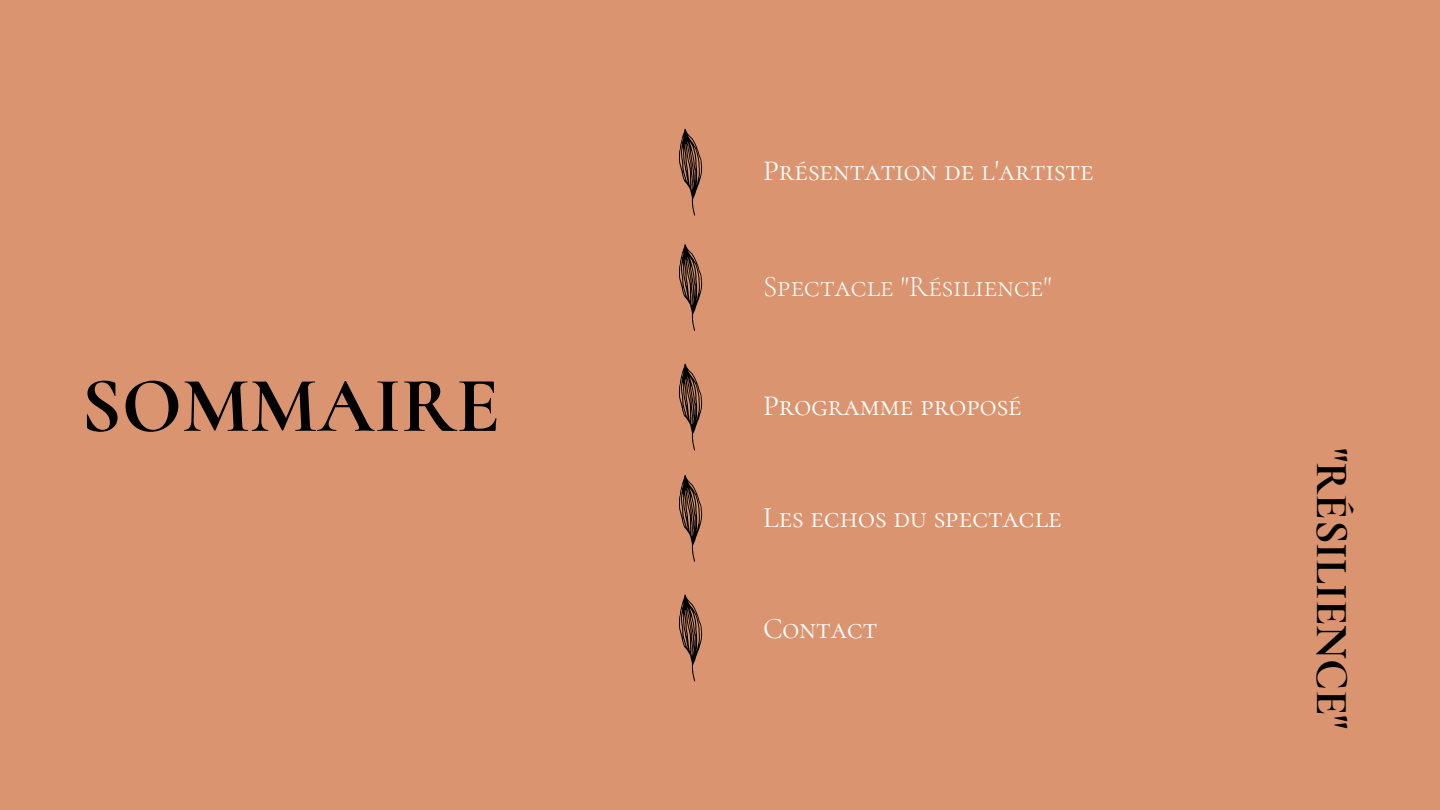
<style>
.page{position:relative;width:1440px;height:810px;background:#da9570}
.page>*{position:absolute;margin:0;border:0;box-sizing:border-box;transform-origin:0 0}
.t1{font:700 79px "Cormorant SC";color:#000}
.t2{font:700 46px "Cormorant SC";color:#000}
.t3{font:29.3px "Cormorant SC";color:#fff}
.t4{font:300 29.3px "Cormorant SC";color:#fff}
</style>
<div class="page">
<svg style="left:679px;top:129px;width:23px;height:87px"></svg>
<svg style="left:679px;top:244px;width:23px;height:87px"></svg>
<svg style="left:679px;top:364px;width:23px;height:87px"></svg>
<svg style="left:679px;top:475px;width:23px;height:87px"></svg>
<svg style="left:679px;top:594px;width:23px;height:87px"></svg>
<h1 class="t1" style="left:81px;top:358px;width:420px">SOMMAIRE</h1>
<p class="t3" style="left:763px;top:153px;width:332px">Présentation de l'artiste</p>
<p class="t4" style="left:763px;top:269px;width:290px">Spectacle "Résilience"</p>
<p class="t3" style="left:763px;top:388px;width:260px">Programme proposé</p>
<p class="t3" style="left:763px;top:500px;width:300px">Les echos du spectacle</p>
<p class="t3" style="left:763px;top:611px;width:116px">Contact</p>
<h2 class="t2" style="left:1360px;top:448px;width:282px;rotate:90deg">"RÉSILIENCE"</h2>
</div>
